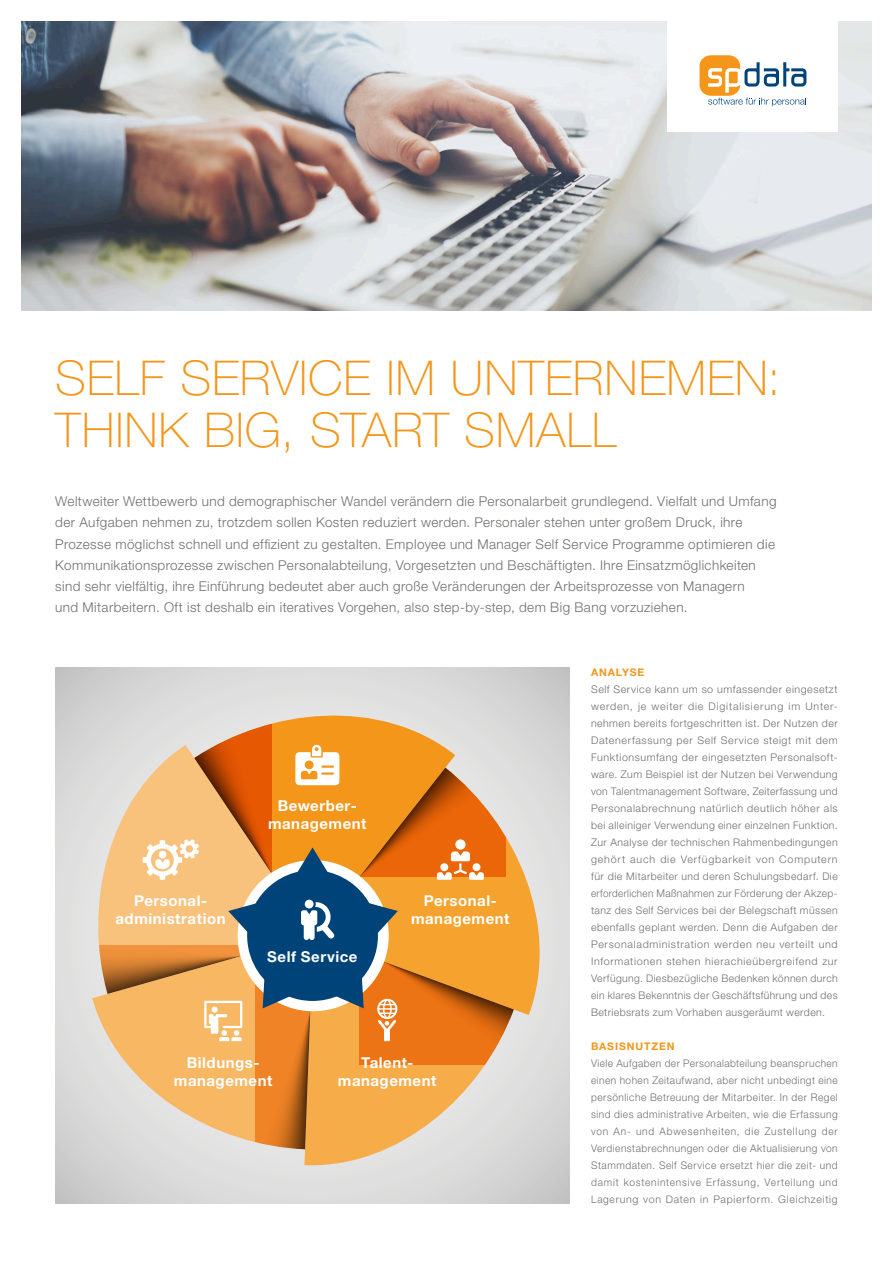
<style>
.page{position:relative;width:893px;height:1263px;background:#fff}
.page>*{position:absolute;margin:0;border:0;box-sizing:border-box;transform-origin:0 0}
.t1{font:100 48px/51px "Helvetica Neue LT Pro";letter-spacing:.015em;color:#f3961a}
.t2{font:700 15px/18px "Helvetica Neue LT Pro";letter-spacing:.035em;color:#fff;text-align:center}
.t3{font:300 13.5px/21.3px "Helvetica Neue LT Pro";letter-spacing:.03em;color:#6f6f6e}
.t4{font:300 10.5px/17px "Helvetica Neue LT Pro";letter-spacing:.045em;color:#6f6f6e;text-align:justify}
.t5{font:300 10.5px/17px "Helvetica Neue LT Pro";letter-spacing:.045em;color:#6f6f6e;text-align:justify;scale:.96 1}
.t6{font:700 10.5px "Helvetica Neue LT Pro";letter-spacing:.085em;color:#f3961a}
</style>
<div class="page">
<img style="left:21px;top:21px;width:851px;height:289px">
<svg style="left:55px;top:668px;width:515px;height:535px;background:#d7d7d7"></svg>
<svg style="left:514px;top:768px;width:48px;height:247px;background:#e5cfb0"></svg>
<div style="left:194px;top:696px;width:261px;height:19px;background:#e1e1e0"></div>
<svg style="left:83px;top:715px;width:431px;height:454px;background:#d7a56d"></svg>
<div style="left:668px;top:0;width:170px;height:132px;background:#fff"></div>
<svg style="left:699px;top:55px;width:107px;height:51px"></svg>
<h1 class="t1" style="left:55px;top:353px;width:727px">SELF SERVICE IM UNTERNEMEN:<br>THINK BIG, START SMALL</h1>
<p class="t3" style="left:55px;top:490px;width:723px">Weltweiter Wettbewerb und demographischer Wandel verändern die Personalarbeit grundlegend. Vielfalt und Umfang der Aufgaben nehmen zu, trotzdem sollen Kosten reduziert werden. Personaler stehen unter großem Druck, ihre Prozesse möglichst schnell und effizient zu gestalten. Employee und Manager Self Service Programme optimieren die Kommunikationsprozesse zwischen Personalabteilung, Vorgesetzten und Beschäftigten. Ihre Einsatzmöglichkeiten sind sehr vielfältig, ihre Einführung bedeutet aber auch große Veränderungen der Arbeitsprozesse von Managern<br>und Mitarbeitern. Oft ist deshalb ein iteratives Vorgehen, also step-by-step, dem Big Bang vorzuziehen.</p>
<h2 class="t2" style="left:116px;top:891px;width:112px">Personal&shy;administration</h2>
<h2 class="t2" style="left:268px;top:796px;width:100px">Bewerber&shy;management</h2>
<h2 class="t2" style="left:267px;top:947px;width:92px">Self Service</h2>
<h2 class="t2" style="left:411px;top:891px;width:100px">Personal&shy;management</h2>
<h2 class="t2" style="left:174px;top:1053px;width:100px">Bildungs&shy;management</h2>
<h2 class="t2" style="left:338px;top:1053px;width:100px">Talent&shy;management</h2>
<p class="t6" style="left:591px;top:666px;width:55px">ANALYSE</p>
<p class="t4" style="left:591px;top:681px;width:248px">Self Service kann um so umfassender eingesetzt werden, je weiter die Digitalisierung im Unter&shy;nehmen bereits fortgeschritten ist. Der Nutzen der Datenerfassung per Self Service steigt mit dem Funktionsumfang der eingesetzten Personalsoft&shy;ware. Zum Beispiel ist der Nutzen bei Verwendung von Talentmanagement Software, Zeiterfassung und Personalabrechnung natürlich deutlich höher als bei alleiniger Verwendung einer einzelnen Funktion.<br>Zur Analyse der technischen Rahmenbedingungen gehört auch die Verfügbarkeit von Computern für die Mitarbeiter und deren Schulungsbedarf. Die erforderlichen Maßnahmen zur Förderung der Akzep&shy;tanz des Self Services bei der Belegschaft müssen ebenfalls geplant werden. Denn die Aufgaben der Personaladministration werden neu verteilt und Informationen stehen hierachieübergreifend zur Verfügung. Diesbezügliche Bedenken können durch ein klares Bekenntnis der Geschäftsführung und des Betriebsrats zum Vorhaben ausgeräumt werden.</p>
<p class="t6" style="left:591px;top:1040px;width:85px">BASISNUTZEN</p>
<p class="t5" style="left:591px;top:1055px;width:258px">Viele Aufgaben der Personalabteilung beanspruchen einen hohen Zeitaufwand, aber nicht unbedingt eine persönliche Betreuung der Mitarbeiter. In der Regel sind dies administrative Arbeiten, wie die Erfassung von An- und Abwesenheiten, die Zustellung der Verdienstabrechnungen oder die Aktualisierung von Stammdaten. Self Service ersetzt hier die zeit- und damit kostenintensive Erfassung, Verteilung und Lagerung von Daten in Papierform. Gleichzeitig</p>
</div>
